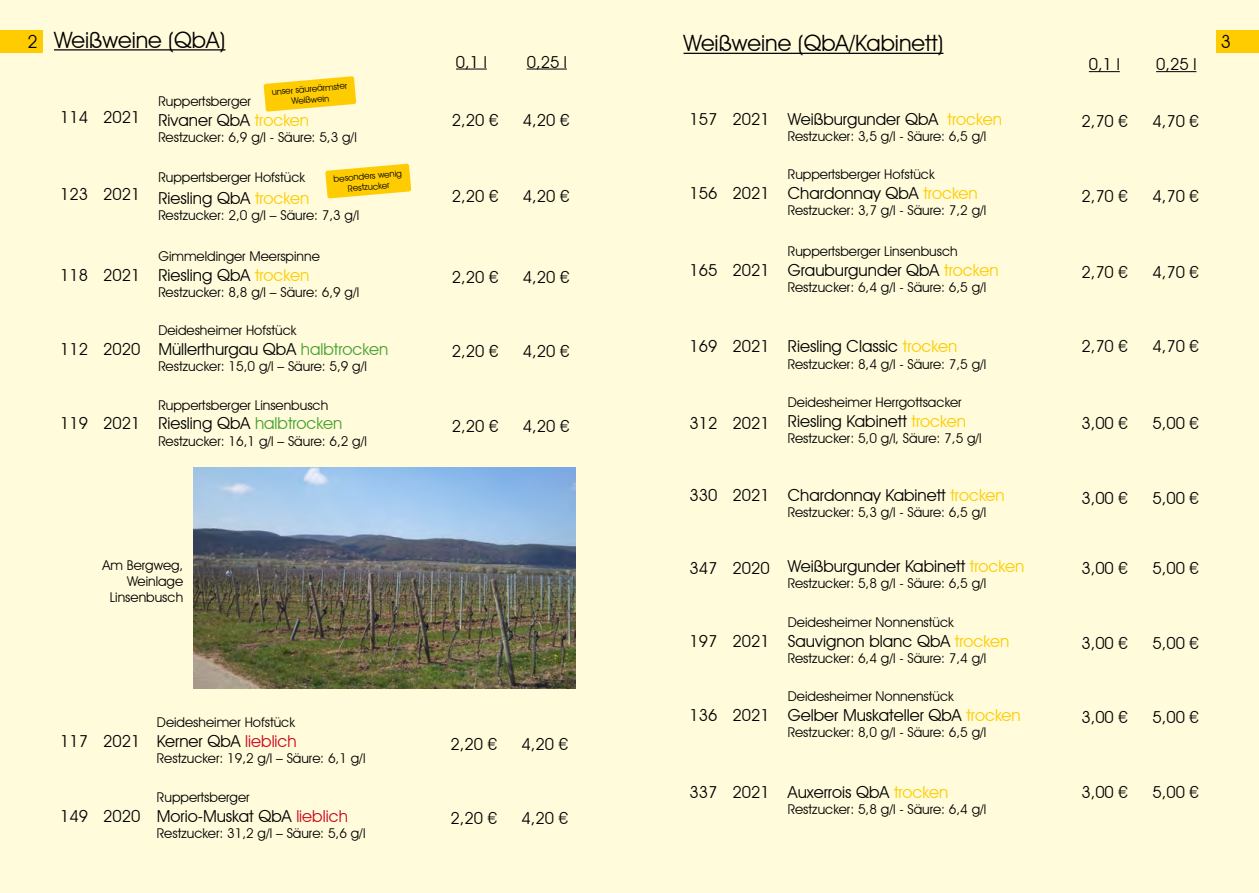
<style>
.page{position:relative;width:1259px;height:893px;background:#fff}
.page>*{position:absolute;margin:0;border:0;box-sizing:border-box;transform-origin:0 0}
.t1{font:22.5px "Avant Garde IT Cby BT";color:#000}
.t2{font:18px "Avant Garde IT Cby BT";color:#000}
.t3{font:16.5px "Avant Garde IT Cby BT";color:#000}
.t4{font:13.5px/16.2px "Avant Garde IT Cby BT";color:#000;text-align:right}
.t5{font:9px/10.8px "Avant Garde IT Cby BT";color:#000;text-align:center}
.s1{color:#fecc00}
.s2{color:#44a12b}
.s3{color:#cd071e}
</style>
<div class="page">
<div style="left:610px;top:0;width:649px;height:893px;background:#fffbdb"></div>
<div style="left:1216px;top:30px;width:43px;height:23px;background:#fecc00"></div>
<div style="left:0;top:0;width:651px;height:893px;background:#fffbdb"></div>
<div style="left:0;top:30px;width:42px;height:23px;background:#fecc00"></div>
<hr style="left:54px;top:49px;width:171px;height:1px;background:#000">
<hr style="left:527px;top:69px;width:40px;height:1px;background:#000">
<hr style="left:456px;top:69px;width:31px;height:1px;background:#000">
<img style="left:193px;top:468px;width:382px;height:220px">
<svg style="left:325px;top:163px;width:87px;height:36px"></svg>
<svg style="left:263px;top:76px;width:94px;height:36px"></svg>
<hr style="left:683px;top:53px;width:260px;height:1px;background:#000">
<hr style="left:1089px;top:71px;width:30px;height:1px;background:#000">
<hr style="left:1156px;top:71px;width:40px;height:1px;background:#000">
<h1 class="t1" style="left:54px;top:26px;width:173px">Weißweine (QbA)</h1>
<h2 class="t2" style="left:28px;top:31px;width:12px">2</h2>
<h2 class="t2" style="left:1220px;top:31px;width:12px">3</h2>
<h1 class="t1" style="left:683px;top:30px;width:261px">Weißweine (QbA/Kabinett)</h1>
<p class="t3" style="left:456px;top:52px;width:32px">0,1 l</p>
<p class="t3" style="left:527px;top:52px;width:42px">0,25 l</p>
<p class="t3" style="left:1089px;top:54px;width:32px">0,1 l</p>
<p class="t3" style="left:1156px;top:54px;width:42px">0,25 l</p>
<p class="t3" style="left:60px;top:107px;width:82px">114 2021</p>
<p class="t5" style="left:271px;top:87px;width:77px;rotate:-5deg">unser säureärmster<br>Weißwein</p>
<p class="t4" style="left:158px;top:93px;width:94px">Ruppertsberger</p>
<p class="t3" style="left:158px;top:110px;width:152px">Rivaner QbA <span class="s1">trocken</span></p>
<p class="t4" style="left:158px;top:129px;width:200px">Restzucker: 6,9 g/l - Säure: 5,3 g/l</p>
<p class="t3" style="left:452px;top:110px;width:48px">2,20 €</p>
<p class="t3" style="left:523px;top:110px;width:48px">4,20 €</p>
<p class="t3" style="left:689px;top:109px;width:314px">157 2021 Weißburgunder QbA <span class="s1">trocken</span></p>
<p class="t4" style="left:788px;top:128px;width:200px">Restzucker: 3,5 g/l - Säure: 6,5 g/l</p>
<p class="t3" style="left:1081px;top:111px;width:48px">2,70 €</p>
<p class="t3" style="left:1152px;top:111px;width:48px">4,70 €</p>
<p class="t3" style="left:60px;top:184px;width:82px">123 2021</p>
<p class="t5" style="left:333px;top:173px;width:70px;rotate:-5deg">besonders wenig<br>Restzucker</p>
<p class="t4" style="left:158px;top:169px;width:148px">Ruppertsberger Hofstück</p>
<p class="t3" style="left:158px;top:188px;width:152px">Riesling QbA <span class="s1">trocken</span></p>
<p class="t4" style="left:158px;top:207px;width:202px">Restzucker: 2,0 g/l – Säure: 7,3 g/l</p>
<p class="t3" style="left:452px;top:186px;width:48px">2,20 €</p>
<p class="t3" style="left:523px;top:186px;width:48px">4,20 €</p>
<p class="t3" style="left:689px;top:183px;width:82px">156 2021</p>
<p class="t4" style="left:788px;top:166px;width:148px">Ruppertsberger Hofstück</p>
<p class="t3" style="left:788px;top:183px;width:191px">Chardonnay QbA <span class="s1">trocken</span></p>
<p class="t4" style="left:788px;top:202px;width:200px">Restzucker: 3,7 g/l - Säure: 7,2 g/l</p>
<p class="t3" style="left:1081px;top:186px;width:48px">2,70 €</p>
<p class="t3" style="left:1152px;top:186px;width:48px">4,70 €</p>
<p class="t3" style="left:60px;top:265px;width:82px">118 2021</p>
<p class="t4" style="left:158px;top:248px;width:163px">Gimmeldinger Meerspinne</p>
<p class="t3" style="left:158px;top:265px;width:152px">Riesling QbA <span class="s1">trocken</span></p>
<p class="t4" style="left:158px;top:284px;width:202px">Restzucker: 8,8 g/l – Säure: 6,9 g/l</p>
<p class="t3" style="left:452px;top:267px;width:48px">2,20 €</p>
<p class="t3" style="left:523px;top:267px;width:48px">4,20 €</p>
<p class="t3" style="left:689px;top:260px;width:82px">165 2021</p>
<p class="t4" style="left:788px;top:243px;width:171px">Ruppertsberger Linsenbusch</p>
<p class="t3" style="left:788px;top:260px;width:212px">Grauburgunder QbA <span class="s1">trocken</span></p>
<p class="t4" style="left:788px;top:279px;width:200px">Restzucker: 6,4 g/l - Säure: 6,5 g/l</p>
<p class="t3" style="left:1081px;top:262px;width:48px">2,70 €</p>
<p class="t3" style="left:1152px;top:262px;width:48px">4,70 €</p>
<p class="t3" style="left:60px;top:339px;width:82px">112 2020</p>
<p class="t4" style="left:158px;top:322px;width:140px">Deidesheimer Hofstück</p>
<p class="t3" style="left:158px;top:339px;width:231px">Müllerthurgau QbA <span class="s2">halbtrocken</span></p>
<p class="t4" style="left:158px;top:358px;width:210px">Restzucker: 15,0 g/l – Säure: 5,9 g/l</p>
<p class="t3" style="left:452px;top:341px;width:48px">2,20 €</p>
<p class="t3" style="left:523px;top:341px;width:48px">4,20 €</p>
<p class="t3" style="left:689px;top:336px;width:269px">169 2021 Riesling Classic <span class="s1">trocken</span></p>
<p class="t4" style="left:788px;top:355px;width:200px">Restzucker: 8,4 g/l - Säure: 7,5 g/l</p>
<p class="t3" style="left:1081px;top:336px;width:48px">2,70 €</p>
<p class="t3" style="left:1152px;top:336px;width:48px">4,70 €</p>
<p class="t3" style="left:60px;top:414px;width:82px">119 2021</p>
<p class="t4" style="left:158px;top:397px;width:171px">Ruppertsberger Linsenbusch</p>
<p class="t3" style="left:158px;top:414px;width:185px">Riesling QbA <span class="s2">halbtrocken</span></p>
<p class="t4" style="left:158px;top:433px;width:210px">Restzucker: 16,1 g/l – Säure: 6,2 g/l</p>
<p class="t3" style="left:452px;top:416px;width:48px">2,20 €</p>
<p class="t3" style="left:523px;top:416px;width:48px">4,20 €</p>
<p class="t3" style="left:689px;top:413px;width:82px">312 2021</p>
<p class="t4" style="left:788px;top:394px;width:175px">Deidesheimer Herrgottsacker</p>
<p class="t3" style="left:788px;top:411px;width:180px">Riesling Kabinett <span class="s1">trocken</span></p>
<p class="t4" style="left:788px;top:430px;width:195px">Restzucker: 5,0 g/l, Säure: 7,5 g/l</p>
<p class="t3" style="left:1081px;top:413px;width:48px">3,00 €</p>
<p class="t3" style="left:1152px;top:413px;width:48px">5,00 €</p>
<p class="t3" style="left:689px;top:485px;width:317px">330 2021 Chardonnay Kabinett <span class="s1">trocken</span></p>
<p class="t4" style="left:788px;top:504px;width:200px">Restzucker: 5,3 g/l - Säure: 6,5 g/l</p>
<p class="t3" style="left:1081px;top:488px;width:48px">3,00 €</p>
<p class="t3" style="left:1152px;top:488px;width:48px">5,00 €</p>
<p class="t4" style="left:102px;top:557px;width:82px">Am Bergweg,<br>Weinlage<br>Linsenbusch</p>
<p class="t3" style="left:689px;top:556px;width:336px">347 2020 Weißburgunder Kabinett <span class="s1">trocken</span></p>
<p class="t4" style="left:788px;top:575px;width:200px">Restzucker: 5,8 g/l - Säure: 6,5 g/l</p>
<p class="t3" style="left:1081px;top:558px;width:48px">3,00 €</p>
<p class="t3" style="left:1152px;top:558px;width:48px">5,00 €</p>
<p class="t3" style="left:689px;top:631px;width:82px">197 2021</p>
<p class="t4" style="left:788px;top:614px;width:167px">Deidesheimer Nonnenstück</p>
<p class="t3" style="left:788px;top:631px;width:223px">Sauvignon blanc QbA <span class="s1">trocken</span></p>
<p class="t4" style="left:788px;top:650px;width:200px">Restzucker: 6,4 g/l - Säure: 7,4 g/l</p>
<p class="t3" style="left:1081px;top:633px;width:48px">3,00 €</p>
<p class="t3" style="left:1152px;top:633px;width:48px">5,00 €</p>
<p class="t3" style="left:60px;top:731px;width:82px">117 2021</p>
<p class="t4" style="left:157px;top:714px;width:140px">Deidesheimer Hofstück</p>
<p class="t3" style="left:157px;top:731px;width:141px">Kerner QbA <span class="s3">lieblich</span></p>
<p class="t4" style="left:157px;top:750px;width:210px">Restzucker: 19,2 g/l – Säure: 6,1 g/l</p>
<p class="t3" style="left:450px;top:734px;width:48px">2,20 €</p>
<p class="t3" style="left:521px;top:734px;width:48px">4,20 €</p>
<p class="t3" style="left:689px;top:705px;width:82px">136 2021</p>
<p class="t4" style="left:788px;top:688px;width:167px">Deidesheimer Nonnenstück</p>
<p class="t3" style="left:788px;top:705px;width:234px">Gelber Muskateller QbA <span class="s1">trocken</span></p>
<p class="t4" style="left:788px;top:724px;width:200px">Restzucker: 8,0 g/l - Säure: 6,5 g/l</p>
<p class="t3" style="left:1081px;top:707px;width:48px">3,00 €</p>
<p class="t3" style="left:1152px;top:707px;width:48px">5,00 €</p>
<p class="t3" style="left:60px;top:806px;width:82px">149 2020</p>
<p class="t4" style="left:157px;top:789px;width:94px">Ruppertsberger</p>
<p class="t3" style="left:157px;top:806px;width:192px">Morio-Muskat QbA <span class="s3">lieblich</span></p>
<p class="t4" style="left:157px;top:825px;width:210px">Restzucker: 31,2 g/l – Säure: 5,6 g/l</p>
<p class="t3" style="left:450px;top:808px;width:48px">2,20 €</p>
<p class="t3" style="left:521px;top:808px;width:48px">4,20 €</p>
<p class="t3" style="left:689px;top:782px;width:260px">337 2021 Auxerrois QbA <span class="s1">trocken</span></p>
<p class="t4" style="left:788px;top:801px;width:200px">Restzucker: 5,8 g/l - Säure: 6,4 g/l</p>
<p class="t3" style="left:1081px;top:782px;width:48px">3,00 €</p>
<p class="t3" style="left:1152px;top:782px;width:48px">5,00 €</p>
</div>
